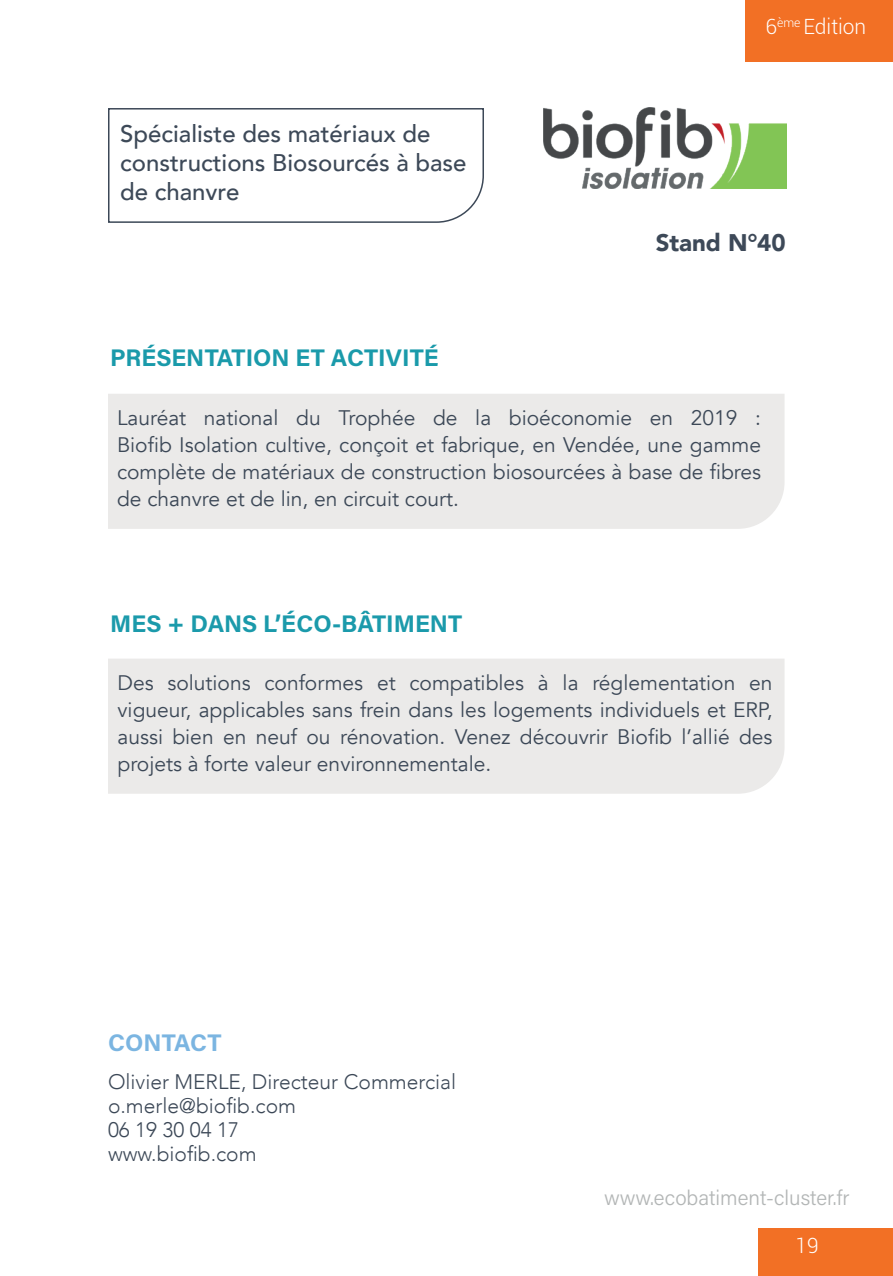
<style>
.page{position:relative;width:893px;height:1276px;background:#fff}
.page>*{position:absolute;margin:0;border:0;box-sizing:border-box;transform-origin:0 0}
.t1{font:500 24px/28.8px "Avenir";color:#3d4958}
.t2{font:24px "Acumin Variable Concept";letter-spacing:.045em;color:#1a9aaa}
.t3{font:24px "Acumin Variable Concept";letter-spacing:.035em;color:#1b9aab}
.t4{font:900 24px "Avenir";color:#3d4958}
.t5{font:24px "Acumin Variable Concept";letter-spacing:.03em;color:#7bb5e1}
.t6{font:21px/27px "Avenir";color:#3c4857;text-align:justify}
.t7{font:300 21px/24px "Avenir";color:#3c4857}
.t8{font:21px "Acumin Variable Concept";letter-spacing:.01em;color:#b3b6b6}
.t9{font:300 21px "Roboto";color:#fff}
</style>
<div class="page">
<div style="left:759px;top:1228px;width:134px;height:48px;background:#f27025"></div>
<div style="left:108px;top:394px;width:676px;height:135px;background:#ebeae9"></div>
<div style="left:108px;top:659px;width:676px;height:134px;background:#ebeae9"></div>
<svg style="left:108px;top:108px;width:376px;height:115px"></svg>
<div style="left:745px;top:0;width:148px;height:61px;background:#f27025"></div>
<img style="left:544px;top:107px;width:243px;height:81px">
<p class="t1" style="left:120px;top:118px;width:348px">Spécialiste des matériaux de constructions Biosourcés à base de chanvre</p>
<p class="t2" style="left:110px;top:341px;width:329px">PRÉSENTATION ET ACTIVITÉ</p>
<p class="t9" style="left:765px;top:12px;width:102px">6<sup>ème</sup> Edition</p>
<p class="t4" style="left:656px;top:222px;width:132px">Stand N°40</p>
<p class="t6" style="left:117px;top:404px;width:646px">Lauréat national du Trophée de la bioéconomie en 2019 :<br>Biofib Isolation cultive, conçoit et fabrique, en Vendée, une gamme complète de matériaux de construction biosourcées à base de fibres de chanvre et de lin, en circuit court.</p>
<p class="t3" style="left:110px;top:607px;width:352px">MES + DANS L’ÉCO-BÂTIMENT</p>
<p class="t6" style="left:118px;top:670px;width:657px">Des solutions conformes et compatibles à la réglementation en vigueur, applicables sans frein dans les logements individuels et ERP, aussi bien en neuf ou rénovation. Venez découvrir Biofib l’allié des projets à forte valeur environnementale.</p>
<p class="t5" style="left:108px;top:1026px;width:114px">CONTACT</p>
<p class="t7" style="left:108px;top:1070px;width:350px">Olivier MERLE, Directeur Commercial o.merle@biofib.com<br>06 19 30 04 17<br>www.biofib.com</p>
<p class="t8" style="left:604px;top:1183px;width:246px">www.ecobatiment-cluster.fr</p>
<p class="t9" style="left:796px;top:1230px;width:25px">19</p>
</div>
